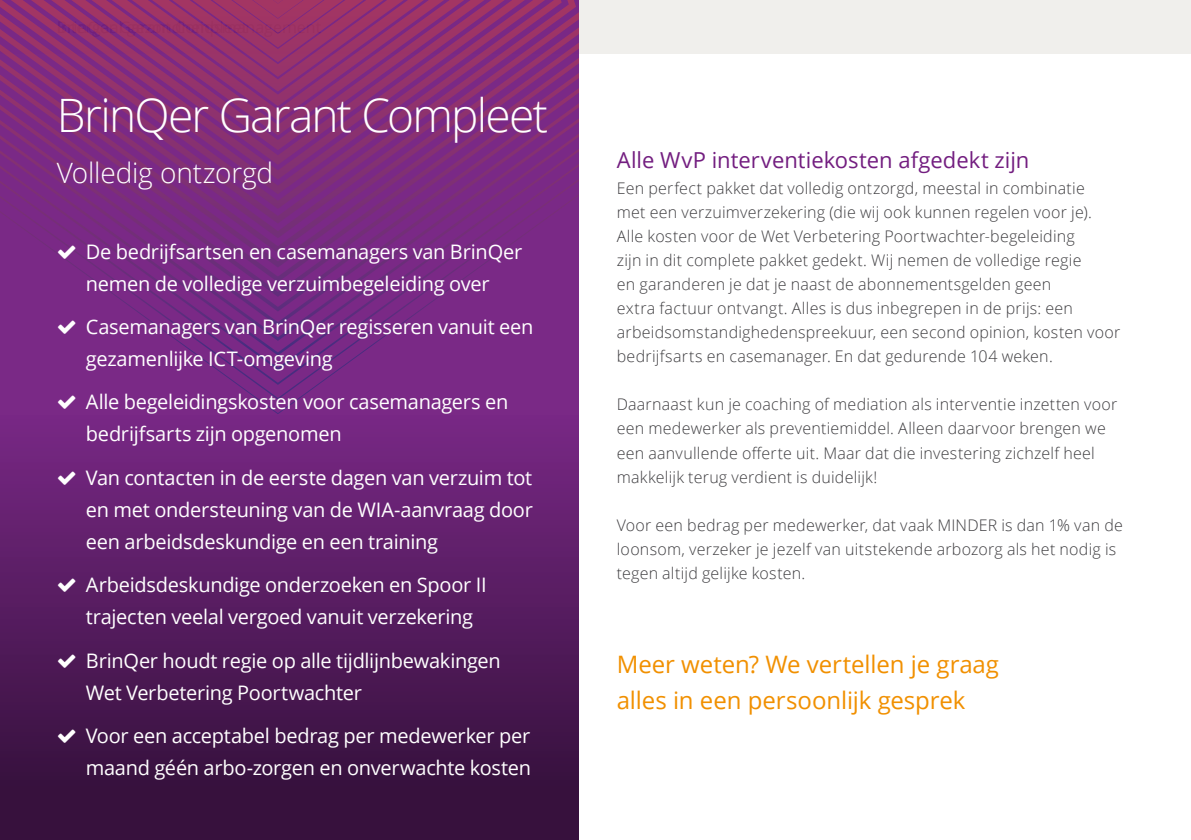
<style>
.page{position:relative;width:1191px;height:840px;background:#fff}
.page>*{position:absolute;margin:0;border:0;box-sizing:border-box;transform-origin:0 0}
.t1{font:300 46px "Open Sans";letter-spacing:-.04em;color:#fff}
.t2{font:300 28px "Open Sans";letter-spacing:-.005em;color:#fff}
.t3{font:24px/36px "Open Sans";letter-spacing:-.005em;color:#f19000}
.t4{font:22px "Open Sans";color:#731e80}
.t5{font:20px/32px "Open Sans";letter-spacing:-.015em;color:#fff}
.t6{font:300 16px/24px "Open Sans";letter-spacing:.015em;color:#3e3d40}
</style>
<div class="page">
<div style="left:0;top:0;width:1191px;height:54px;background:#f0efec"></div>
<div style="left:0;top:383px;width:578px;height:456px;background:linear-gradient(to bottom,#7d2a8a,#300f36)"></div>
<svg style="left:0;top:0;width:578px;height:414px;background:#7f2b7e"></svg>
<svg style="left:58px;top:245px;width:17px;height:13px"></svg>
<svg style="left:58px;top:320px;width:17px;height:13px"></svg>
<svg style="left:58px;top:395px;width:17px;height:14px"></svg>
<svg style="left:58px;top:471px;width:17px;height:13px"></svg>
<svg style="left:58px;top:578px;width:17px;height:13px"></svg>
<svg style="left:58px;top:653px;width:17px;height:14px"></svg>
<svg style="left:58px;top:729px;width:17px;height:13px"></svg>
<h1 class="t1" style="left:57px;top:83px;width:493px">BrinQer Garant Compleet</h1>
<h2 class="t2" style="left:57px;top:154px;width:218px">Volledig ontzorgd</h2>
<p class="t5" style="left:86px;top:234px;width:438px">De bedrijfsartsen en casemanagers van BrinQer nemen de volledige verzuimbegeleiding over</p>
<p class="t5" style="left:86px;top:310px;width:449px">Casemanagers van BrinQer regisseren vanuit een gezamenlijke ICT-omgeving</p>
<p class="t5" style="left:86px;top:385px;width:424px">Alle begeleidingskosten voor casemanagers en bedrijfsarts zijn opgenomen</p>
<p class="t5" style="left:86px;top:461px;width:448px;text-align:justify">Van contacten in de eerste dagen van verzuim tot en met ondersteuning van de WIA-aanvraag door een arbeidsdeskundige en een training</p>
<p class="t5" style="left:86px;top:568px;width:402px">Arbeidsdeskundige onderzoeken en Spoor II trajecten veelal vergoed vanuit verzekering</p>
<p class="t5" style="left:86px;top:643px;width:416px">BrinQer houdt regie op alle tijdlijnbewakingen<br>Wet Verbetering Poortwachter</p>
<p class="t5" style="left:86px;top:719px;width:447px">Voor een acceptabel bedrag per medewerker per maand géén arbo-zorgen en onverwachte kosten</p>
<h3 class="t4" style="left:617px;top:145px;width:414px">Alle WvP interventiekosten afgedekt zijn</h3>
<p class="t6" style="left:617px;top:176px;width:505px">Een perfect pakket dat volledig ontzorgd, meestal in combinatie<br>met een verzuimverzekering (die wij ook kunnen regelen voor je).<br>Alle kosten voor de Wet Verbetering Poortwachter-begeleiding<br>zijn in dit complete pakket gedekt. Wij nemen de volledige regie<br>en garanderen je dat je naast de abonnementsgelden geen<br>extra factuur ontvangt. Alles is dus inbegrepen in de prijs: een arbeidsomstandighedenspreekuur, een second opinion, kosten voor bedrijfsarts en casemanager. En dat gedurende 104 weken.</p>
<p class="t6" style="left:617px;top:392px;width:502px">Daarnaast kun je coaching of mediation als interventie inzetten voor een medewerker als preventiemiddel. Alleen daarvoor brengen we een aanvullende offerte uit. Maar dat die investering zichzelf heel makkelijk terug verdient is duidelijk!</p>
<p class="t6" style="left:617px;top:512px;width:507px">Voor een bedrag per medewerker, dat vaak MINDER is dan 1% van de loonsom, verzeker je jezelf van uitstekende arbozorg als het nodig is tegen altijd gelijke kosten.</p>
<h3 class="t3" style="left:617px;top:645px;width:384px">Meer weten? We vertellen je graag alles in een persoonlijk gesprek</h3>
</div>
